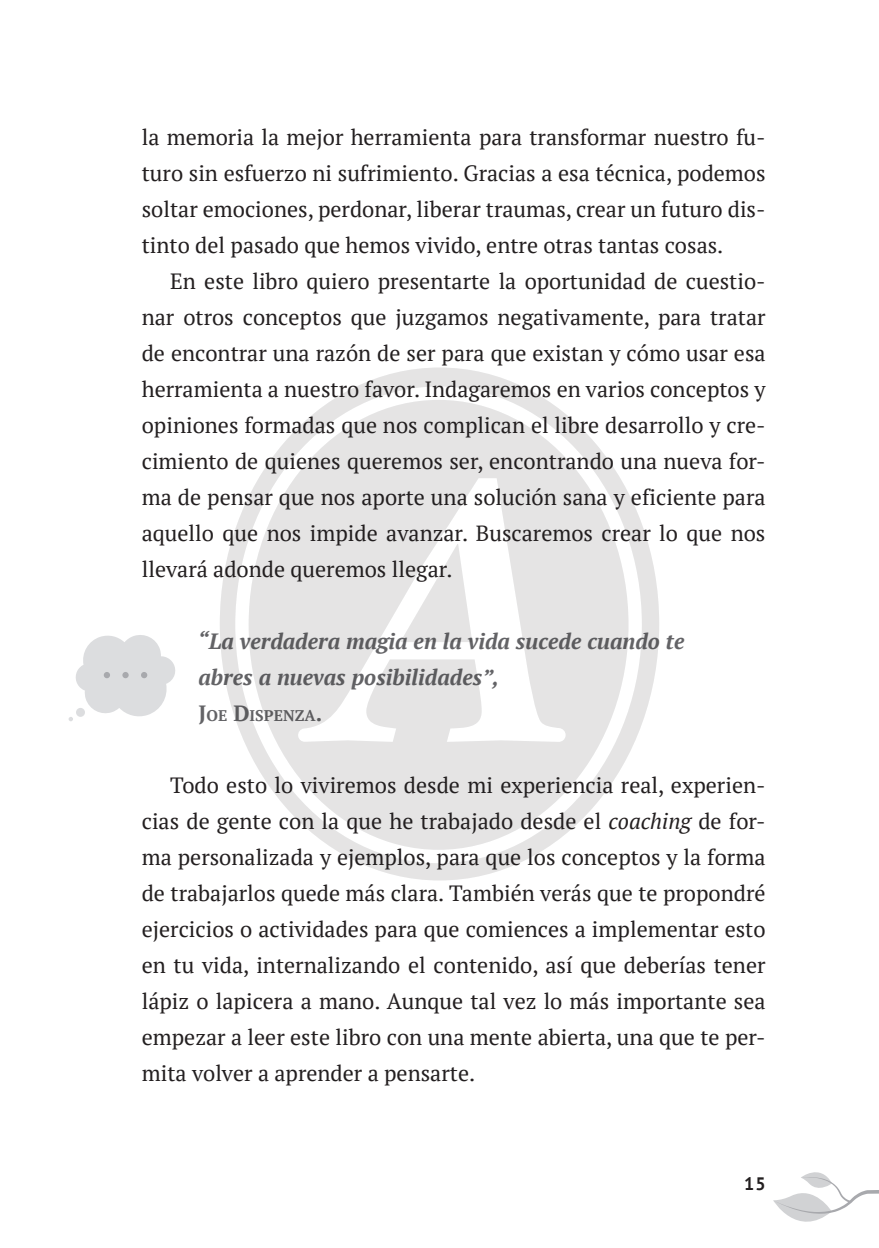
<style>
.page{position:relative;width:879px;height:1248px;background:#fff}
.page>*{position:absolute;margin:0;border:0;box-sizing:border-box;transform-origin:0 0}
.t1{font:22px/36px "PT Serif";color:#231f20;text-align:justify}
.t2{font:italic 700 22px/36px "PT Serif";color:#636366}
.t3{font:700 18px "PT Sans";color:#231f20}
.t4{font:700 15.4px "PT Serif";color:#636366}
.s1{font-size:22px}
.s2{font-style:italic}
</style>
<div class="page">
<svg style="left:69px;top:635px;width:106px;height:86px"></svg>
<svg style="left:773px;top:1172px;width:106px;height:50px"></svg>
<svg style="left:220px;top:367px;width:439px;height:513px"></svg>
<svg style="left:249px;top:400px;width:379px;height:449px;fill:#e5e4e4"></svg>
<svg style="left:400px;top:544px;width:72px;height:98px"></svg>
<p class="t1" style="left:142px;top:119px;width:625px">la memoria la mejor herramienta para transformar nuestro fu&shy;turo sin esfuerzo ni sufrimiento. Gracias a esa técnica, podemos soltar emociones, perdonar, liberar traumas, crear un futuro dis&shy;tinto del pasado que hemos vivido, entre otras tantas cosas.</p>
<p class="t1" style="left:142px;top:263px;width:625px;text-indent:28px">En este libro quiero presentarte la oportunidad de cuestio&shy;nar otros conceptos que juzgamos negativamente, para tratar de encontrar una razón de ser para que existan y cómo usar esa herramienta a nuestro favor. Indagaremos en varios conceptos y opiniones formadas que nos complican el libre desarrollo y cre&shy;cimiento de quienes queremos ser, encontrando una nueva for&shy;ma de pensar que nos aporte una solución sana y eficiente para aquello que nos impide avanzar. Buscaremos crear lo que nos llevará adonde queremos llegar.</p>
<p class="t2" style="left:198px;top:623px;width:488px">“La verdadera magia en la vida sucede cuando te abres a nuevas posibilidades”,</p>
<p class="t4" style="left:198px;top:705px;width:125px"><span class="s1">J</span>OE <span class="s1">D</span>ISPENZA<span class="s1">.</span></p>
<p class="t1" style="left:142px;top:767px;width:625px;text-indent:28px">Todo esto lo viviremos desde mi experiencia real, experien&shy;cias de gente con la que he trabajado desde el <span class="s2">coaching</span> de for&shy;ma personalizada y ejemplos, para que los conceptos y la forma de trabajarlos quede más clara. También verás que te propondré ejercicios o actividades para que comiences a implementar esto en tu vida, internalizando el contenido, así que deberías tener lápiz o lapicera a mano. Aunque tal vez lo más importante sea empezar a leer este libro con una mente abierta, una que te per&shy;mita volver a aprender a pensarte.</p>
<p class="t3" style="left:744px;top:1171px;width:23px">15</p>
</div>
